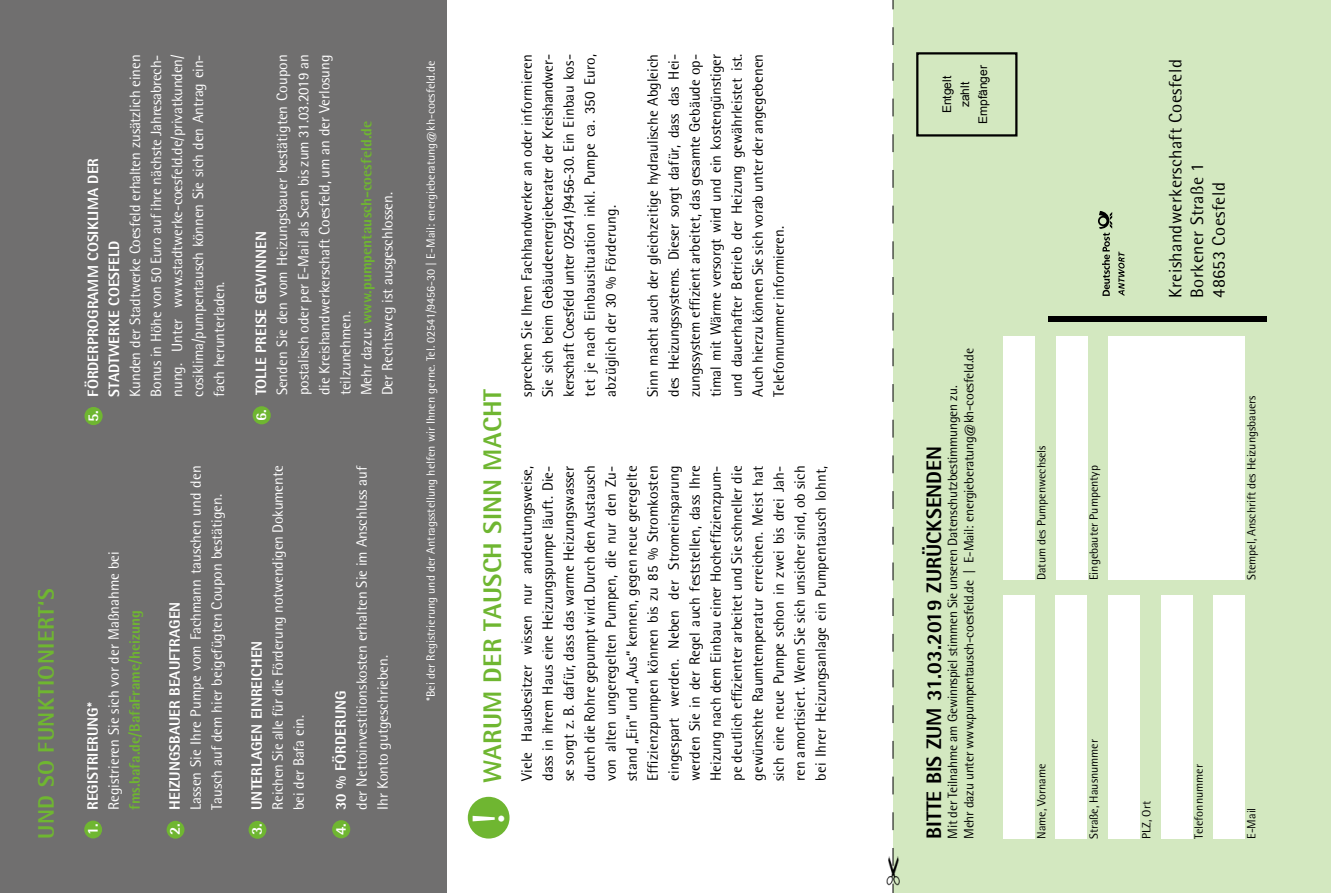
<style>
.page{position:relative;width:1331px;height:893px;background:#fff}
.page>*{position:absolute;margin:0;border:0;box-sizing:border-box;transform-origin:0 0}
.t1{font:700 46.05px "Rotis Semi Serif";color:#fff}
.t2{font:800 25.5px "Rotis Semi Sans";letter-spacing:.01em;color:#6fb631}
.t3{font:800 22.5px "Rotis Semi Sans";letter-spacing:.02em;color:#6fb631}
.t4{font:800 21px "Rotis Semi Sans";color:#000}
.t5{font:18px/21.6px "Rotis Semi Sans";letter-spacing:.02em;color:#000}
.t6{font:15px/21px "Rotis Semi Sans";letter-spacing:.01em;color:#000;text-align:justify}
.t7{font:15px/21px "Rotis Semi Sans";color:#fff}
.t8{font:800 15px/21px "Rotis Semi Sans";color:#fff}
.t9{font:800 15px "Rotis Semi Sans";color:#6fb631}
.t10{font:13.5px/16.2px "Rotis Semi Sans";letter-spacing:-.015em;color:#000}
.t11{font:12px "Rotis Semi Sans";color:#000}
.t12{font:12px "Rotis Semi Sans";color:#fff}
.t13{font:12px/18px "Arial";color:#000;text-align:center}
.s1{font-weight:800;color:#6fb631}
</style>
<div class="page">
<div style="left:893px;top:0;width:438px;height:893px;background:#d3e8c0"></div>
<div style="left:0;top:0;width:446px;height:893px;background:#706f6f"></div>
<div style="left:253px;top:406px;width:18px;height:18px;background:#6fb631;border-radius:50%"></div>
<div style="left:332px;top:820px;width:18px;height:18px;background:#6fb631;border-radius:50%"></div>
<div style="left:249px;top:821px;width:17px;height:18px;background:#6fb631;border-radius:50%"></div>
<div style="left:167px;top:821px;width:17px;height:18px;background:#6fb631;border-radius:50%"></div>
<div style="left:84px;top:821px;width:18px;height:17px;background:#6fb631;border-radius:50%"></div>
<div style="left:468px;top:797px;width:41px;height:41px;background:#6fb631;border-radius:50%"></div>
<svg style="left:893px;top:0;width:1px;height:893px"></svg>
<img style="left:886px;top:856px;width:14px;height:30px">
<div style="left:84px;top:407px;width:19px;height:18px;background:#6fb631;border-radius:50%"></div>
<svg style="left:1098px;top:211px;width:14px;height:85px"></svg>
<svg style="left:1118px;top:251px;width:6px;height:45px"></svg>
<div style="left:1048px;top:316px;width:219px;height:5px;background:#000"></div>
<div style="left:1003px;top:595px;width:32px;height:244px;background:#fff"></div>
<div style="left:1055px;top:595px;width:32px;height:244px;background:#fff"></div>
<div style="left:1108px;top:595px;width:32px;height:244px;background:#fff"></div>
<div style="left:1161px;top:595px;width:32px;height:244px;background:#fff"></div>
<div style="left:1213px;top:595px;width:32px;height:244px;background:#fff"></div>
<div style="left:1003px;top:336px;width:32px;height:244px;background:#fff"></div>
<div style="left:1056px;top:336px;width:31px;height:244px;background:#fff"></div>
<div style="left:1109px;top:336px;width:136px;height:244px;background:#fff"></div>
<div style="left:916px;top:52px;width:101px;height:85px;border:2px solid #000"></div>
<h3 class="t3" style="left:32px;top:839px;width:252px;rotate:-90deg">UND SO FUNKTIONIERT‘S</h3>
<p class="t8" style="left:82px;top:397px;width:240px;text-indent:-26px;rotate:-90deg">5. FÖRDERPROGRAMM COSIKLIMA DER<br>STADTWERKE COESFELD</p>
<p class="t7" style="left:124px;top:397px;width:344px;text-align:justify;rotate:-90deg">Kunden der Stadtwerke Coesfeld erhalten zusätzlich einen Bonus in Höhe von 50 Euro auf ihre nächste Jahresabrech&shy;nung. Unter www.stadtwerke-coesfeld.de/privatkunden/ cosiklima/pumpentausch können Sie sich den Antrag ein&shy;fach herunterladen.</p>
<p class="t8" style="left:82px;top:835px;width:135px;rotate:-90deg">1. REGISTRIERUNG*</p>
<p class="t7" style="left:103px;top:810px;width:260px;rotate:-90deg">Registrieren Sie sich vor der Maßnahme bei</p>
<p class="t9" style="left:125px;top:810px;width:201px;rotate:-90deg">fms.bafa.de/BafaFrame/heizung</p>
<p class="t8" style="left:164px;top:835px;width:235px;rotate:-90deg">2. HEIZUNGSBAUER BEAUFTRAGEN</p>
<p class="t7" style="left:185px;top:810px;width:346px;rotate:-90deg">Lassen Sie Ihre Pumpe vom Fachmann tauschen und den<br>Tausch auf dem hier beigefügten Coupon bestätigen.</p>
<p class="t7" style="left:272px;top:395px;width:342px;rotate:-90deg">Senden Sie den vom Heizungsbauer bestätigten Coupon postalisch oder per E-Mail als Scan bis zum 31.03.2019 an die Kreishandwerkerschaft Coesfeld, um an der Verlosung teilzunehmen.<br>Mehr dazu: <span class="s1">www.pumpentausch-coesfeld.de<br></span>Der Rechtsweg ist ausgeschlossen.</p>
<p class="t12" style="left:424px;top:701px;width:641px;rotate:-90deg">*Bei der Registrierung und der Antragsstellung helfen wir Ihnen gerne. Tel. 02541/9456-30 | E-Mail: energieberatung@kh-coesfeld.de</p>
<p class="t6" style="left:516px;top:397px;width:344px;rotate:-90deg">sprechen Sie Ihren Fachhandwerker an oder informieren Sie sich beim Gebäudeenergieberater der Kreishandwer&shy;kerschaft Coesfeld unter 02541/9456-30. Ein Einbau kos&shy;tet je nach Einbausituation inkl. Pumpe ca. 350 Euro, abzüglich der 30 % Förderung.</p>
<p class="t6" style="left:642px;top:397px;width:344px;rotate:-90deg">Sinn macht auch der gleichzeitige hydraulische Abgleich des Heizungssystems. Dieser sorgt dafür, dass das Hei&shy;zungssystem effizient arbeitet, das gesamte Gebäude op&shy;timal mit Wärme versorgt wird und ein kostengünstiger und dauerhafter Betrieb der Heizung gewährleistet ist.<br>Auch hierzu können Sie sich vorab unter der angegebenen Telefonnummer informieren.</p>
<p class="t8" style="left:250px;top:421px;width:191px;rotate:-90deg">6. TOLLE PREISE GEWINNEN</p>
<h2 class="t2" style="left:476px;top:783px;width:396px;rotate:-90deg">WARUM DER TAUSCH SINN MACHT</h2>
<p class="t7" style="left:351px;top:810px;width:346px;rotate:-90deg">der Nettoinvestitionskosten erhalten Sie im Anschluss auf<br>Ihr Konto gutgeschrieben.</p>
<p class="t6" style="left:516px;top:781px;width:317px;rotate:-90deg">Viele Hausbesitzer wissen nur andeutungsweise, dass in ihrem Haus eine Heizungspumpe läuft. Die&shy;se sorgt z. B. dafür, dass das warme Heizungswasser durch die Rohre gepumpt wird. Durch den Austausch von alten ungeregelten Pumpen, die nur den Zu&shy;stand „Ein“ und „Aus“ kennen, gegen neue geregelte Effizienzpumpen können bis zu 85 % Stromkosten eingespart werden. Neben der Stromeinsparung werden Sie in der Regel auch feststellen, dass Ihre Heizung nach dem Einbau einer Hocheffizienzpum&shy;pe deutlich effizienter arbeitet und Sie schneller die gewünschte Raumtemperatur erreichen. Meist hat sich eine neue Pumpe schon in zwei bis drei Jah-</p>
<p class="t7" style="left:267px;top:810px;width:346px;rotate:-90deg">Reichen Sie alle für die Förderung notwendigen Dokumente bei der Bafa ein.</p>
<p class="t6" style="left:789px;top:781px;width:317px;rotate:-90deg">ren amortisiert. Wenn Sie sich unsicher sind, ob sich bei Ihrer Heizungsanlage ein Pumpentausch lohnt,</p>
<p class="t8" style="left:246px;top:835px;width:196px;rotate:-90deg">3. UNTERLAGEN EINREICHEN</p>
<p class="t8" style="left:330px;top:835px;width:146px;rotate:-90deg">4. 30 % FÖRDERUNG</p>
<h1 class="t1" style="left:461px;top:828px;width:17px;rotate:-90deg">!</h1>
<p class="t13" style="left:938px;top:124px;width:60px;rotate:-90deg">Entgelt zahlt<br>Empfänger</p>
<p class="t10" style="left:944px;top:839px;width:493px;rotate:-90deg">Mit der Teilnahme am Gewinnspiel stimmen Sie unseren Datenschutzbestimmungen zu.<br>Mehr dazu unter www.pumpentausch-coesfeld.de | E-Mail: energieberatung@kh-coesfeld.de</p>
<h3 class="t4" style="left:920px;top:839px;width:395px;rotate:-90deg">BITTE BIS ZUM 31.03.2019 ZURÜCKSENDEN</h3>
<p class="t11" style="left:1034px;top:580px;width:136px;rotate:-90deg">Datum des Pumpenwechsels</p>
<p class="t11" style="left:1087px;top:580px;width:116px;rotate:-90deg">Eingebauter Pumpentyp</p>
<p class="t5" style="left:1164px;top:298px;width:240px;rotate:-90deg">Kreishandwerkerschaft Coesfeld<br>Borkener Straße 1<br>48653 Coesfeld</p>
<p class="t11" style="left:1244px;top:580px;width:186px;rotate:-90deg">Stempel, Anschrift des Heizungsbauers</p>
<p class="t11" style="left:1034px;top:839px;width:77px;rotate:-90deg">Name, Vorname</p>
<p class="t11" style="left:1087px;top:839px;width:101px;rotate:-90deg">Straße, Hausnummer</p>
<p class="t11" style="left:1139px;top:839px;width:39px;rotate:-90deg">PLZ, Ort</p>
<p class="t11" style="left:1192px;top:839px;width:76px;rotate:-90deg">Telefonnummer</p>
<p class="t11" style="left:1244px;top:839px;width:33px;rotate:-90deg">E-Mail</p>
</div>
